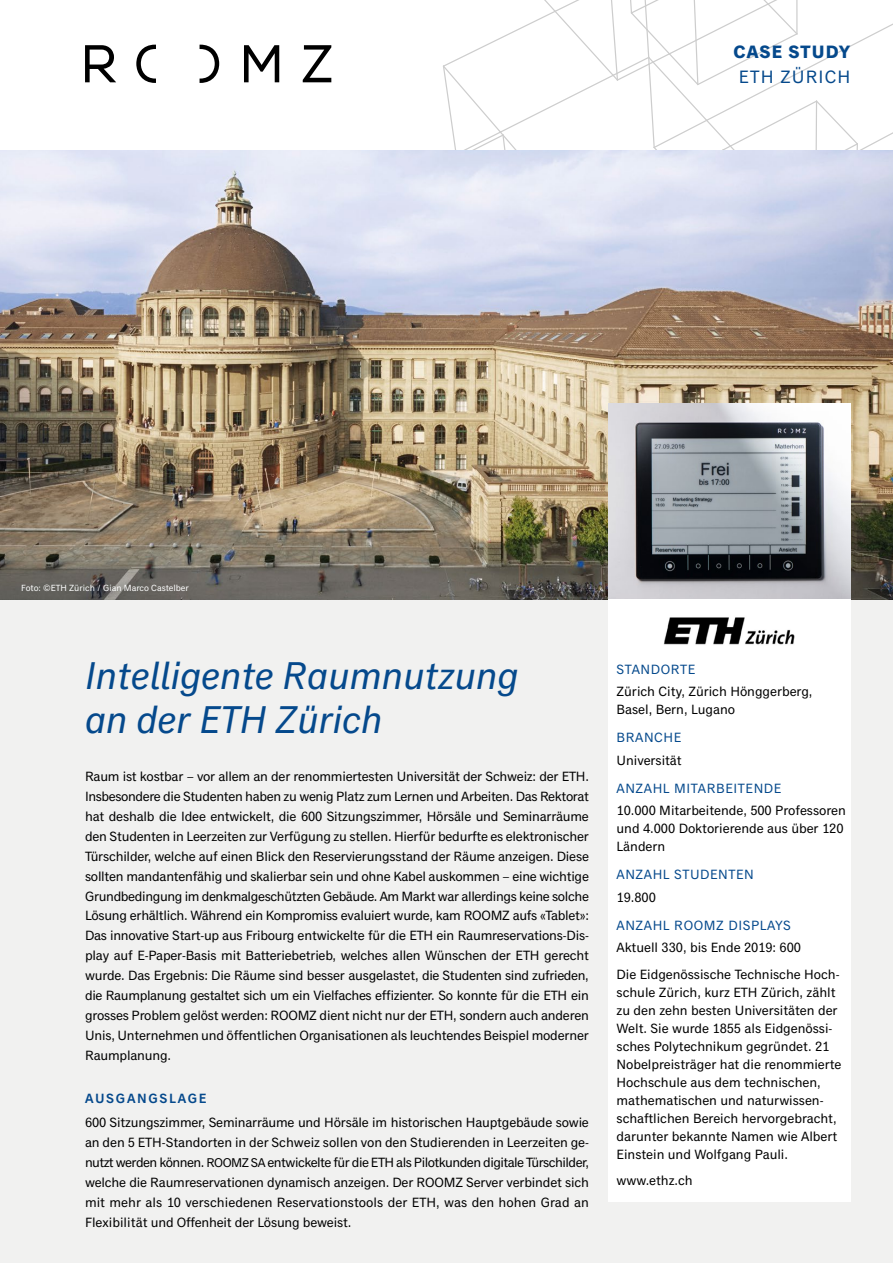
<style>
.page{position:relative;width:893px;height:1263px;background:#fff}
.page>*{position:absolute;margin:0;border:0;box-sizing:border-box;transform-origin:0 0}
.t1{font:italic 39px/43.5px "Classic Grotesque Std";color:#05498c}
.t2{font:700 18px "Classic Grotesque Std";letter-spacing:.06em;color:#05498c}
.t3{font:18px "Classic Grotesque Std";letter-spacing:.06em;color:#05498c}
.t4{font:13.5px/19.8px "Classic Grotesque Std";letter-spacing:-.005em;color:#000}
.t5{font:13.5px "Classic Grotesque Std";letter-spacing:.04em;color:#05498c}
.t6{font:600 13.5px "Classic Grotesque Std";letter-spacing:.12em;color:#05498c}
.t7{font:9px "Classic Grotesque Std";letter-spacing:-.005em;color:#fff}
.s1{font-size:12.75px}
</style>
<div class="page">
<div style="left:0;top:600px;width:893px;height:663px;background:#f1f1f0"></div>
<svg style="left:405px;top:0;width:488px;height:151px"></svg>
<img style="left:0;top:151px;width:893px;height:449px">
<svg style="left:85px;top:45px;width:31px;height:37px"></svg>
<svg style="left:136px;top:45px;width:20px;height:38px"></svg>
<svg style="left:200px;top:45px;width:19px;height:38px"></svg>
<svg style="left:244px;top:45px;width:35px;height:37px"></svg>
<svg style="left:303px;top:45px;width:28px;height:37px"></svg>
<img style="left:608px;top:404px;width:242px;height:196px">
<div style="left:608px;top:600px;width:242px;height:602px;background:#fff"></div>
<img style="left:664px;top:617px;width:131px;height:28px">
<h2 class="t2" style="left:733px;top:42px;width:119px">CASE STUDY</h2>
<h2 class="t3" style="left:739px;top:66px;width:113px">ETH ZÜRICH</h2>
<p class="t7" style="left:21px;top:583px;width:169px">Foto: ©ETH Zürich / Gian Marco Castelber</p>
<h1 class="t1" style="left:85px;top:656px;width:435px">Intelligente Raumnutzung an der ETH Zürich</h1>
<p class="t4" style="left:85px;top:767px;width:505px;text-align:justify">Raum ist kostbar – vor allem an der renommiertesten Universität der Schweiz: der ETH.<br>Insbesondere die Studenten haben zu wenig Platz zum Lernen und Arbeiten. Das Rektorat hat deshalb die Idee entwickelt, die 600 Sitzungszimmer, Hörsäle und Seminarräume den Studenten in Leerzeiten zur Verfügung zu stellen. Hierfür bedurfte es elektronischer Türschilder, welche auf einen Blick den Reservierungsstand der Räume anzeigen. Diese sollten mandantenfähig und skalierbar sein und ohne Kabel auskommen – eine wichtige Grundbedingung im denkmalgeschützten Gebäude. Am Markt war allerdings keine solche Lösung erhältlich. Während ein Kompromiss evaluiert wurde, kam ROOMZ aufs «Tablet»:<br>Das innovative Start-up aus Fribourg entwickelte für die ETH ein Raumreservations-Dis&shy;play auf E-Paper-Basis mit Batteriebetrieb, welches allen Wünschen der ETH gerecht wurde. Das Ergebnis: Die Räume sind besser ausgelastet, die Studenten sind zufrieden, die Raumplanung gestaltet sich um ein Vielfaches effizienter. So konnte für die ETH ein grosses Problem gelöst werden: ROOMZ dient nicht nur der ETH, sondern auch anderen Unis, Unternehmen und öffentlichen Organisationen als leuchtendes Beispiel moderner Raumplanung.</p>
<p class="t6" style="left:85px;top:1091px;width:123px">AUSGANGSLAGE</p>
<p class="t4" style="left:85px;top:1113px;width:505px;text-align:justify">600 Sitzungszimmer, Seminarräume und Hörsäle im historischen Hauptgebäude sowie an den 5 ETH-Standorten in der Schweiz sollen von den Studierenden in Leerzeiten ge&shy;nutzt werden können. <span class="s1">ROOMZ SA</span> entwickelte für die ETH als Pilotkunden digitale Türschilder, welche die Raumreservationen dynamisch anzeigen. Der ROOMZ Server verbindet sich mit mehr als 10 verschiedenen Reservationstools der ETH, was den hohen Grad an Flexibilität und Offenheit der Lösung beweist.</p>
<p class="t5" style="left:617px;top:661px;width:80px">STANDORTE</p>
<p class="t4" style="left:617px;top:683px;width:197px;line-height:18px">Zürich City, Zürich Hönggerberg,<br>Basel, Bern, Lugano</p>
<p class="t5" style="left:617px;top:730px;width:66px">BRANCHE</p>
<p class="t4" style="left:617px;top:751px;width:67px">Universität</p>
<p class="t5" style="left:617px;top:780px;width:166px">ANZAHL MITARBEITENDE</p>
<p class="t4" style="left:617px;top:802px;width:231px;line-height:18px">10.000 Mitarbeitende, 500 Professoren und 4.000 Doktorierende aus über 120<br>Ländern</p>
<p class="t5" style="left:617px;top:867px;width:139px">ANZAHL STUDENTEN</p>
<p class="t4" style="left:617px;top:888px;width:41px">19.800</p>
<p class="t5" style="left:617px;top:917px;width:176px">ANZAHL ROOMZ DISPLAYS</p>
<p class="t4" style="left:617px;top:935px;width:225px;line-height:26.5px">Aktuell 330, bis Ende 2019: 600<br>Die Eidgenössische Technische Hoch-</p>
<p class="t4" style="left:617px;top:984px;width:227px;line-height:18px">schule Zürich, kurz ETH Zürich, zählt zu den zehn besten Universitäten der Welt. Sie wurde 1855 als Eidgenössi&shy;sches Polytechnikum gegründet. 21<br>Nobelpreisträger hat die renommierte Hochschule aus dem technischen, mathematischen und naturwissen&shy;schaftlichen Bereich hervorgebracht, darunter bekannte Namen wie Albert Einstein und Wolfgang Pauli.</p>
<p class="t4" style="left:617px;top:1171px;width:78px">www.ethz.ch</p>
</div>
